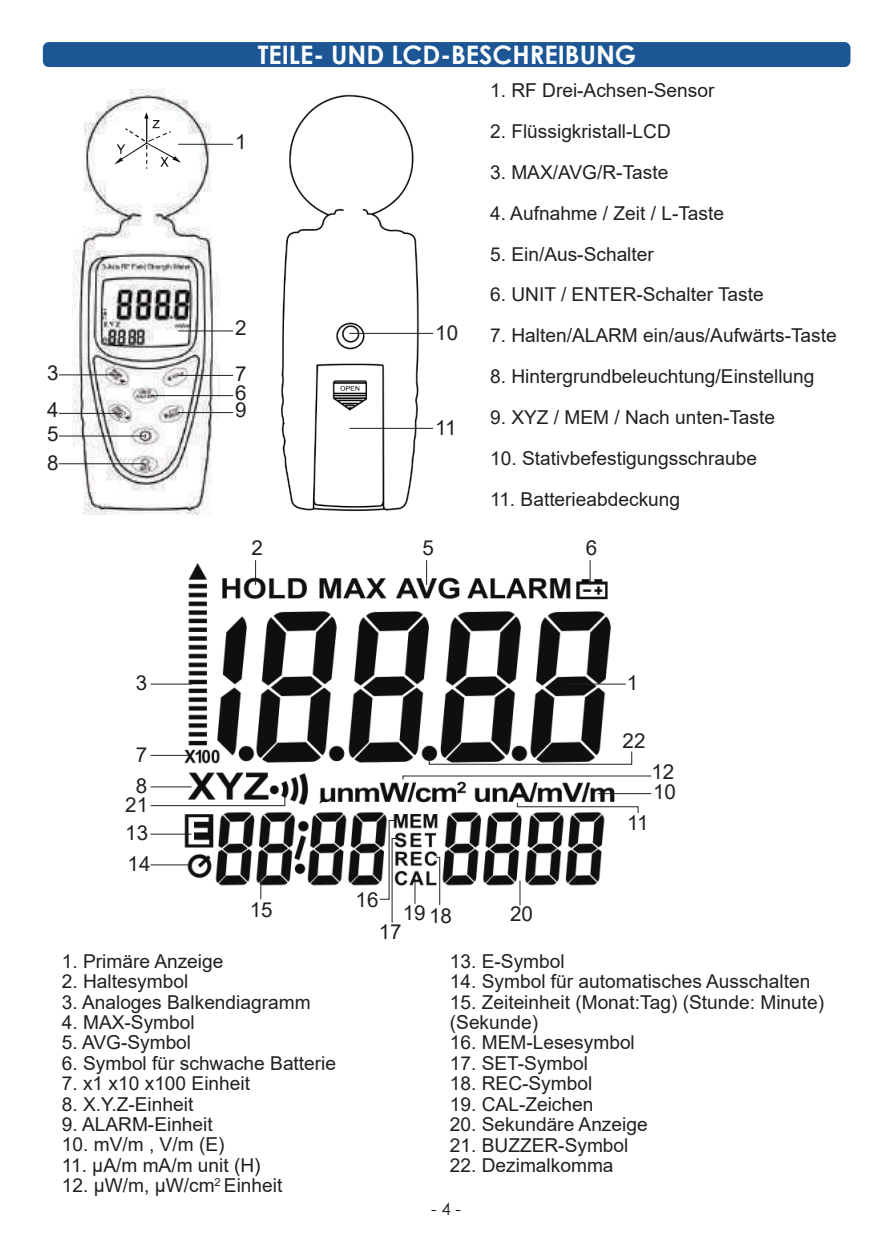
<style>
.page{position:relative;width:893px;height:1259px;background:#fff}
.page>*{position:absolute;margin:0;border:0;box-sizing:border-box;transform-origin:0 0}
.t1{font:700 25.5px "Century Gothic";color:#fff}
.t2{font:20.7px/18.9px "Arial";color:#231f20}
.t3{font:19.2px/20.4px "Arial";color:#231f20}
.t4{font:17.1px "Century Gothic";color:#231f20}
</style>
<div class="page">
<img style="left:166px;top:560px;width:459px;height:334px">
<div style="left:43px;top:42px;width:807px;height:25px;background:#1c5695;border-radius:6px"></div>
<img style="left:73px;top:89px;width:146px;height:426px">
<img style="left:281px;top:94px;width:147px;height:417px">
<img style="left:113px;top:111px;width:69px;height:60px">
<hr style="left:178px;top:144px;width:55px;height:1px;background:#231f20">
<hr style="left:178px;top:330px;width:55px;height:1px;background:#231f20">
<hr style="left:350px;top:333px;width:83px;height:1px;background:#231f20">
<hr style="left:350px;top:428px;width:83px;height:1px;background:#231f20">
<hr style="left:178px;top:375px;width:55px;height:1px;background:#231f20">
<hr style="left:151px;top:395px;width:82px;height:1px;background:#231f20">
<hr style="left:178px;top:412px;width:55px;height:1px;background:#231f20">
<hr style="left:59px;top:435px;width:85px;height:1px;background:#231f20">
<hr style="left:59px;top:463px;width:85px;height:1px;background:#231f20">
<hr style="left:59px;top:413px;width:62px;height:1px;background:#231f20">
<hr style="left:59px;top:374px;width:62px;height:1px;background:#231f20">
<hr style="left:566px;top:683px;width:60px;height:1px;background:#231f20">
<svg style="left:428px;top:750px;width:205px;height:15px"></svg>
<hr style="left:598px;top:793px;width:53px;height:1px;background:#231f20">
<svg style="left:516px;top:802px;width:123px;height:12px"></svg>
<svg style="left:402px;top:775px;width:250px;height:5px"></svg>
<hr style="left:151px;top:683px;width:41px;height:1px;background:#231f20">
<hr style="left:151px;top:755px;width:41px;height:1px;background:#231f20">
<hr style="left:151px;top:786px;width:41px;height:1px;background:#231f20">
<hr style="left:151px;top:833px;width:41px;height:1px;background:#231f20">
<hr style="left:151px;top:864px;width:41px;height:1px;background:#231f20">
<svg style="left:150px;top:794px;width:136px;height:12px"></svg>
<svg style="left:255px;top:560px;width:1px;height:25px"></svg>
<svg style="left:260px;top:874px;width:1px;height:25px"></svg>
<svg style="left:426px;top:560px;width:1px;height:25px"></svg>
<svg style="left:414px;top:879px;width:1px;height:24px"></svg>
<svg style="left:519px;top:880px;width:1px;height:25px"></svg>
<svg style="left:590px;top:560px;width:1px;height:25px"></svg>
<svg style="left:379px;top:819px;width:20px;height:104px"></svg>
<svg style="left:435px;top:856px;width:6px;height:49px"></svg>
<p class="t2" style="left:47px;top:363px;width:13px">3</p>
<p class="t2" style="left:235px;top:132px;width:13px">1</p>
<p class="t2" style="left:235px;top:318px;width:13px">2</p>
<p class="t2" style="left:235px;top:364px;width:13px">7<br>6</p>
<p class="t2" style="left:47px;top:400px;width:13px">4</p>
<p class="t2" style="left:235px;top:400px;width:13px">9</p>
<p class="t2" style="left:47px;top:420px;width:13px;line-height:28.5px">5<br>8</p>
<h1 class="t1" style="left:258px;top:36px;width:380px">TEILE- UND LCD-BESCHREIBUNG</h1>
<p class="t3" style="left:490px;top:80px;width:226px">1. RF Drei-Achsen-Sensor</p>
<p class="t3" style="left:490px;top:121px;width:182px">2. Flüssigkristall-LCD</p>
<p class="t3" style="left:490px;top:162px;width:180px">3. MAX/AVG/R-Taste</p>
<p class="t3" style="left:490px;top:203px;width:235px">4. Aufnahme / Zeit / L-Taste</p>
<p class="t3" style="left:490px;top:243px;width:165px">5. Ein/Aus-Schalter</p>
<p class="t3" style="left:490px;top:284px;width:275px">6. UNIT / ENTER-Schalter Taste</p>
<p class="t3" style="left:490px;top:325px;width:348px">7. Halten/ALARM ein/aus/Aufwärts-Taste</p>
<p class="t3" style="left:490px;top:366px;width:326px">8. Hintergrundbeleuchtung/Einstellung</p>
<p class="t3" style="left:490px;top:407px;width:287px">9. XYZ / MEM / Nach unten-Taste</p>
<p class="t3" style="left:490px;top:448px;width:268px">10. Stativbefestigungsschraube</p>
<p class="t3" style="left:490px;top:488px;width:192px">11. Batterieabdeckung</p>
<p class="t2" style="left:435px;top:323px;width:24px">10</p>
<p class="t2" style="left:435px;top:418px;width:23px">11</p>
<p class="t2" style="left:251px;top:538px;width:13px">2</p>
<p class="t2" style="left:422px;top:538px;width:13px">5</p>
<p class="t2" style="left:586px;top:538px;width:13px">6</p>
<p class="t2" style="left:136px;top:673px;width:13px">3</p>
<p class="t2" style="left:136px;top:738px;width:13px;line-height:31.5px">7<br>8</p>
<p class="t2" style="left:125px;top:817px;width:27px;line-height:30.6px">13<br>14</p>
<p class="t2" style="left:125px;top:795px;width:24px">21</p>
<p class="t2" style="left:250px;top:900px;width:24px">15</p>
<p class="t3" style="left:62px;top:950px;width:163px">1. Primäre Anzeige</p>
<p class="t3" style="left:62px;top:971px;width:128px">2. Haltesymbol</p>
<p class="t3" style="left:62px;top:991px;width:250px">3. Analoges Balkendiagramm</p>
<p class="t3" style="left:62px;top:1012px;width:134px">4. MAX-Symbol</p>
<p class="t3" style="left:62px;top:1032px;width:131px">5. AVG-Symbol</p>
<p class="t3" style="left:62px;top:1052px;width:276px">6. Symbol für schwache Batterie</p>
<p class="t3" style="left:62px;top:1073px;width:190px">7. x1 x10 x100 Einheit</p>
<p class="t3" style="left:62px;top:1093px;width:133px">8. X.Y.Z-Einheit</p>
<p class="t3" style="left:62px;top:1114px;width:153px">9. ALARM-Einheit</p>
<p class="t3" style="left:62px;top:1134px;width:164px">10. mV/m , V/m (E)</p>
<p class="t3" style="left:62px;top:1154px;width:200px">11. µA/m mA/m unit (H)</p>
<p class="t3" style="left:62px;top:1175px;width:222px">12. µW/m, µW/cm<sup>2</sup> Einheit</p>
<p class="t2" style="left:627px;top:673px;width:13px">1</p>
<p class="t2" style="left:356px;top:890px;width:24px">16</p>
<p class="t2" style="left:403px;top:902px;width:24px">19</p>
<p class="t2" style="left:510px;top:904px;width:24px">20</p>
<p class="t2" style="left:429px;top:905px;width:24px">18</p>
<p class="t2" style="left:379px;top:922px;width:24px">17</p>
<p class="t2" style="left:623px;top:731px;width:24px">22</p>
<p class="t2" style="left:627px;top:813px;width:23px">11</p>
<p class="t2" style="left:651px;top:762px;width:24px">12</p>
<p class="t2" style="left:653px;top:782px;width:24px">10</p>
<p class="t3" style="left:450px;top:950px;width:116px">13. E-Symbol</p>
<p class="t3" style="left:450px;top:971px;width:362px">14. Symbol für automatisches Ausschalten</p>
<p class="t3" style="left:450px;top:991px;width:376px">15. Zeiteinheit (Monat:Tag) (Stunde: Minute) (Sekunde)</p>
<p class="t3" style="left:450px;top:1032px;width:187px">16. MEM-Lesesymbol</p>
<p class="t3" style="left:450px;top:1052px;width:140px">17. SET-Symbol</p>
<p class="t3" style="left:450px;top:1073px;width:144px">18. REC-Symbol</p>
<p class="t3" style="left:450px;top:1093px;width:145px">19. CAL-Zeichen</p>
<p class="t3" style="left:450px;top:1114px;width:199px">20. Sekundäre Anzeige</p>
<p class="t3" style="left:450px;top:1134px;width:180px">21. BUZZER-Symbol</p>
<p class="t3" style="left:450px;top:1155px;width:165px">22. Dezimalkomma</p>
<p class="t4" style="left:431px;top:1196px;width:32px">- 4 -</p>
</div>
